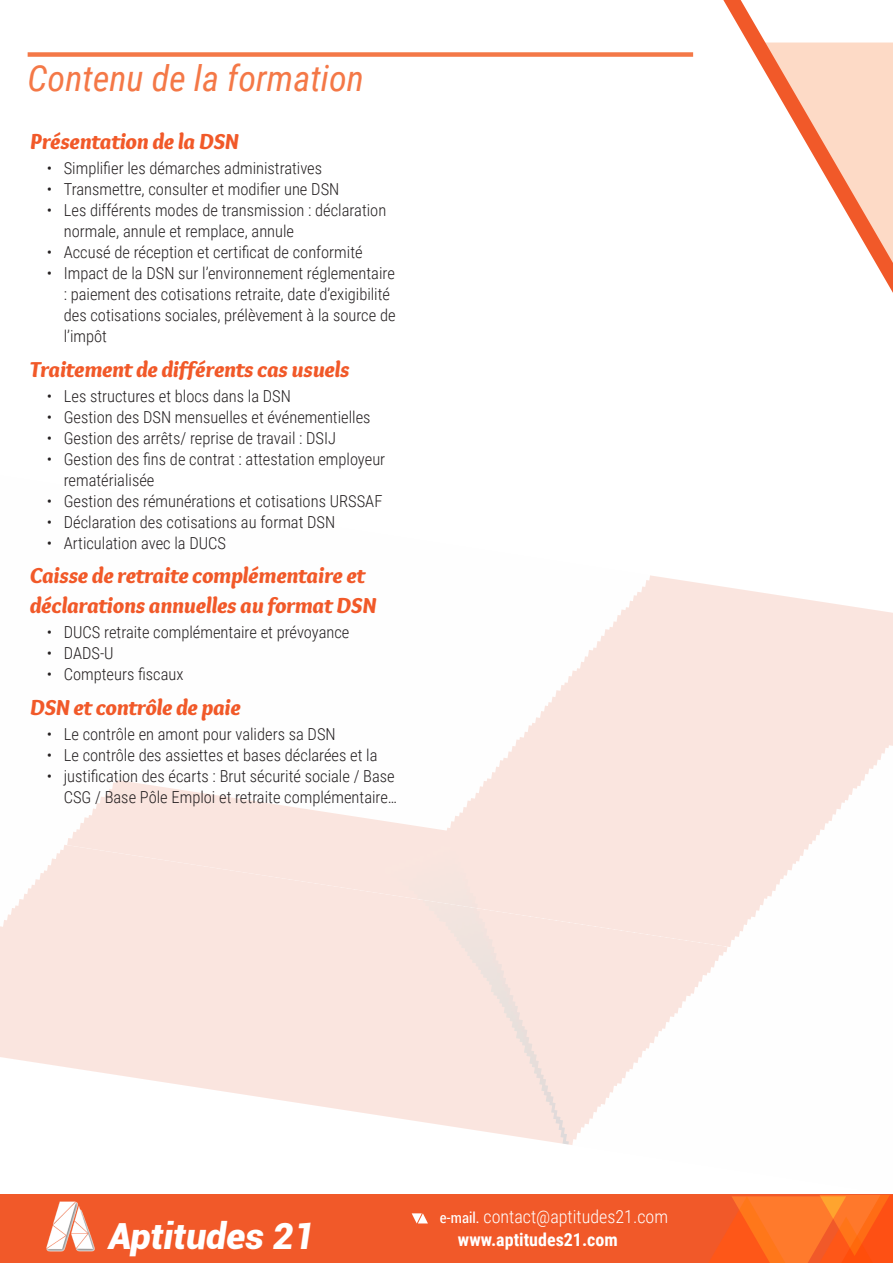
<style>
.page{position:relative;width:893px;height:1263px;background:#fff}
.page>*{position:absolute;margin:0;border:0;box-sizing:border-box;transform-origin:0 0}
.t1{font:italic 36px "Roboto Condensed";color:#f47847}
.t2{font:italic 900 36px "Roboto";color:#fff}
.t3{font:italic 900 22.5px/30px "Overlock";letter-spacing:-.02em;color:#f15929}
.t4{font:300 18px "Roboto Condensed";color:#fff}
.t5{font:700 18px "Roboto Condensed";color:#fff}
.t6{font:300 16.5px/21px "Roboto Condensed";color:#231f20}
.s1{font-weight:400;font-size:15px}
</style>
<div class="page">
<img style="left:0;top:826px;width:893px;height:369px">
<div style="left:0;top:1195px;width:893px;height:68px;background:#f15929"></div>
<svg style="left:709px;top:1195px;width:184px;height:68px;background:#fc6921"></svg>
<svg style="left:412px;top:1213px;width:16px;height:10px"></svg>
<svg style="left:694px;top:0;width:199px;height:618px"></svg>
<img style="left:39px;top:1193px;width:69px;height:59px">
<div style="left:28px;top:52px;width:665px;height:5px;background:#f47847"></div>
<h1 class="t1" style="left:28px;top:53px;width:338px">Contenu de la formation</h1>
<h2 class="t3" style="left:30px;top:126px;width:211px">Présentation de la DSN</h2>
<p class="t6" style="left:47px;top:157px;width:277px">• Simplifier les démarches administratives</p>
<p class="t6" style="left:47px;top:178px;width:294px">• Transmettre, consulter et modifier une DSN</p>
<p class="t6" style="left:64px;top:199px;width:324px;text-indent:-17px">• Les différents modes de transmission : déclaration normale, annule et remplace, annule</p>
<p class="t6" style="left:47px;top:241px;width:317px">• Accusé de réception et certificat de conformité</p>
<p class="t6" style="left:64px;top:262px;width:333px;text-indent:-17px">• Impact de la DSN sur l’environnement réglementaire : paiement des cotisations retraite, date d’exigibilité des cotisations sociales, prélèvement à la source de l’impôt</p>
<h2 class="t3" style="left:30px;top:354px;width:322px">Traitement de différents cas usuels</h2>
<p class="t6" style="left:47px;top:385px;width:246px">• Les structures et blocs dans la DSN</p>
<p class="t6" style="left:47px;top:406px;width:325px">• Gestion des DSN mensuelles et événementielles</p>
<p class="t6" style="left:47px;top:427px;width:291px">• Gestion des arrêts/ reprise de travail : DSIJ</p>
<p class="t6" style="left:64px;top:448px;width:323px;text-indent:-17px">• Gestion des fins de contrat : attestation employeur rematérialisée</p>
<p class="t6" style="left:47px;top:490px;width:337px">• Gestion des rémunérations et cotisations URSSAF</p>
<p class="t6" style="left:47px;top:511px;width:290px">• Déclaration des cotisations au format DSN</p>
<p class="t6" style="left:47px;top:532px;width:181px">• Articulation avec la DUCS</p>
<h2 class="t3" style="left:30px;top:560px;width:348px">Caisse de retraite complémentaire et déclarations annuelles au format DSN</h2>
<p class="t6" style="left:47px;top:621px;width:304px">• DUCS retraite complémentaire et prévoyance</p>
<p class="t6" style="left:47px;top:642px;width:68px">• DADS-U</p>
<p class="t6" style="left:47px;top:663px;width:138px">• Compteurs fiscaux</p>
<h2 class="t3" style="left:30px;top:692px;width:213px">DSN et contrôle de paie</h2>
<p class="t6" style="left:47px;top:723px;width:290px">• Le contrôle en amont pour validers sa DSN</p>
<p class="t6" style="left:47px;top:744px;width:332px">• Le contrôle des assiettes et bases déclarées et la</p>
<p class="t6" style="left:47px;top:765px;width:352px;text-align:right">• justification des écarts : Brut sécurité sociale / Base<br>CSG / Base Pôle Emploi et retraite complémentaire…</p>
<p class="t4" style="left:440px;top:1204px;width:230px"><span class="s1">e-mail.</span> contact@aptitudes21.com</p>
<h1 class="t2" style="left:108px;top:1210px;width:207px">Aptitudes 21</h1>
<p class="t5" style="left:458px;top:1227px;width:161px">www.aptitudes21.com</p>
</div>
